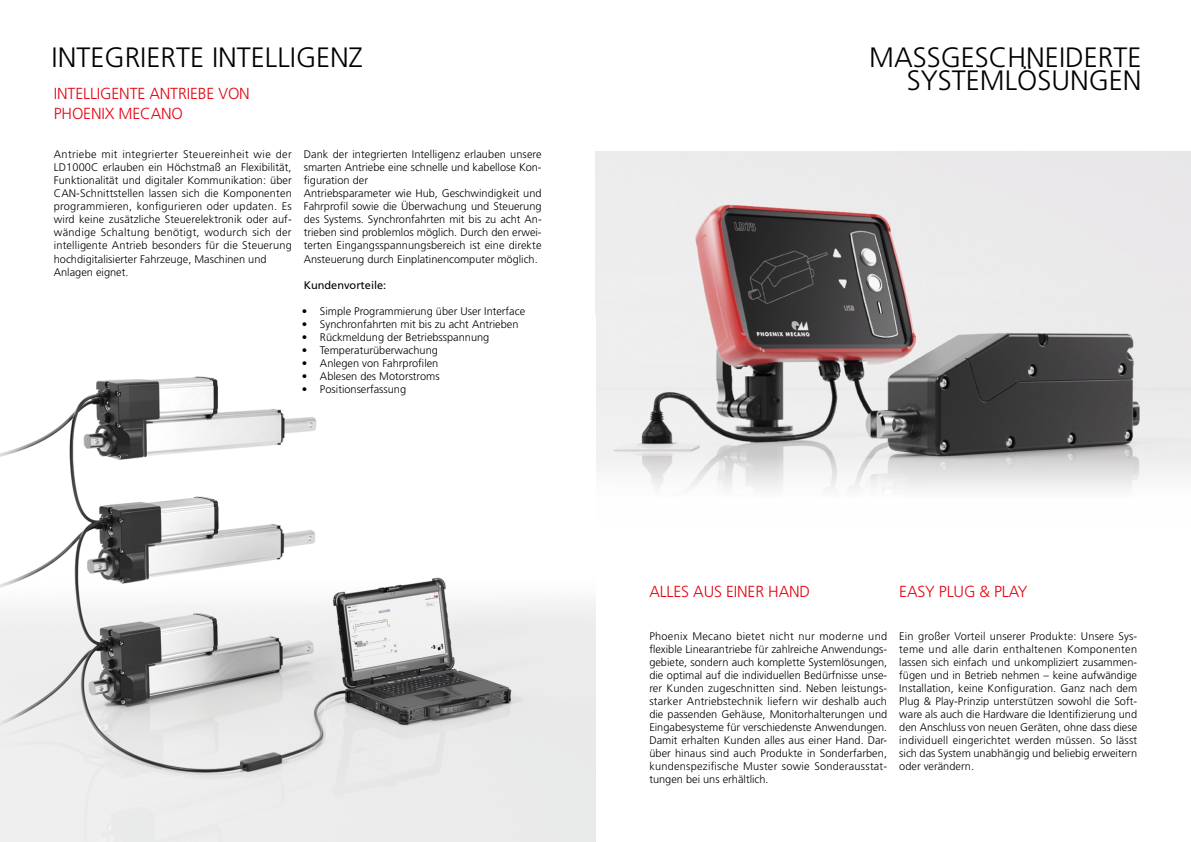
<style>
.page{position:relative;width:1191px;height:842px;background:#fff}
.page>*{position:absolute;margin:0;border:0;box-sizing:border-box;transform-origin:0 0}
.t1{font:300 28px/23px "Frutiger LT Std";color:#000;text-align:right}
.t2{font:300 16px/19.2px "Frutiger LT Std";letter-spacing:-.01em;color:#e30613}
.t3{font:300 11px/13px "Frutiger LT Std";color:#000;text-align:justify}
.t4{font:11px "Frutiger LT Std";color:#000}
</style>
<div class="page">
<img style="left:595px;top:152px;width:596px;height:338px">
<img style="left:0;top:376px;width:595px;height:466px">
<h1 class="t1" style="left:52px;top:46px;width:313px">INTEGRIERTE INTELLIGENZ</h1>
<h2 class="t2" style="left:54px;top:84px;width:197px">INTELLIGENTE ANTRIEBE VON<br>PHOENIX MECANO</h2>
<p class="t3" style="left:54px;top:148px;width:239px;text-align:left">Antriebe mit integrierter Steuereinheit wie der LD1000C erlauben ein Höchstmaß an Flexibilität, Funktionalität und digitaler Kommunikation: über CAN-Schnittstellen lassen sich die Komponenten programmieren, konfigurieren oder updaten. Es wird keine zusätzliche Steuerelektronik oder auf&shy;wändige Schaltung benötigt, wodurch sich der intelligente Antrieb besonders für die Steuerung hochdigitalisierter Fahrzeuge, Maschinen und Anlagen eignet.</p>
<p class="t3" style="left:304px;top:148px;width:239px;text-align:left">Dank der integrierten Intelligenz erlauben unsere smarten Antriebe eine schnelle und kabellose Kon&shy;figuration der<br>Antriebsparameter wie Hub, Geschwindigkeit und Fahrprofil sowie die Überwachung und Steuerung des Systems. Synchronfahrten mit bis zu acht An&shy;trieben sind problemlos möglich. Durch den erwei&shy;terten Eingangsspannungsbereich ist eine direkte Ansteuerung durch Einplatinencomputer möglich.</p>
<p class="t4" style="left:304px;top:278px;width:84px">Kundenvorteile:</p>
<p class="t3" style="left:302px;top:304px;width:225px">• Simple Programmierung über User Interface</p>
<p class="t3" style="left:302px;top:317px;width:218px">• Synchronfahrten mit bis zu acht Antrieben</p>
<p class="t3" style="left:302px;top:330px;width:189px">• Rückmeldung der Betriebsspannung</p>
<p class="t3" style="left:302px;top:343px;width:137px">• Temperaturüberwachung</p>
<p class="t3" style="left:302px;top:356px;width:138px">• Anlegen von Fahrprofilen</p>
<p class="t3" style="left:302px;top:369px;width:139px">• Ablesen des Motorstroms</p>
<p class="t3" style="left:302px;top:382px;width:106px">• Positionserfassung</p>
<h1 class="t1" style="left:869px;top:46px;width:274px">MASSGESCHNEIDERTE<br>SYSTEMLÖSUNGEN</h1>
<h2 class="t2" style="left:649px;top:582px;width:162px">ALLES AUS EINER HAND</h2>
<p class="t3" style="left:649px;top:629px;width:239px">Phoenix Mecano bietet nicht nur moderne und flexible Linearantriebe für zahlreiche Anwendungs&shy;gebiete, sondern auch komplette Systemlösungen, die optimal auf die individuellen Bedürfnisse unse&shy;rer Kunden zugeschnitten sind. Neben leistungs&shy;starker Antriebstechnik liefern wir deshalb auch die passenden Gehäuse, Monitorhalterungen und Eingabesysteme für verschiedenste Anwendungen.<br>Damit erhalten Kunden alles aus einer Hand. Dar&shy;über hinaus sind auch Produkte in Sonderfarben, kundenspezifische Muster sowie Sonderausstat&shy;tungen bei uns erhältlich.</p>
<h2 class="t2" style="left:899px;top:582px;width:130px">EASY PLUG &amp; PLAY</h2>
<p class="t3" style="left:899px;top:629px;width:239px">Ein großer Vorteil unserer Produkte: Unsere Sys&shy;teme und alle darin enthaltenen Komponenten lassen sich einfach und unkompliziert zusammen&shy;fügen und in Betrieb nehmen – keine aufwändige Installation, keine Konfiguration. Ganz nach dem Plug &amp; Play-Prinzip unterstützen sowohl die Soft&shy;ware als auch die Hardware die Identifizierung und den Anschluss von neuen Geräten, ohne dass diese individuell eingerichtet werden müssen. So lässt sich das System unabhängig und beliebig erweitern oder verändern.</p>
</div>
